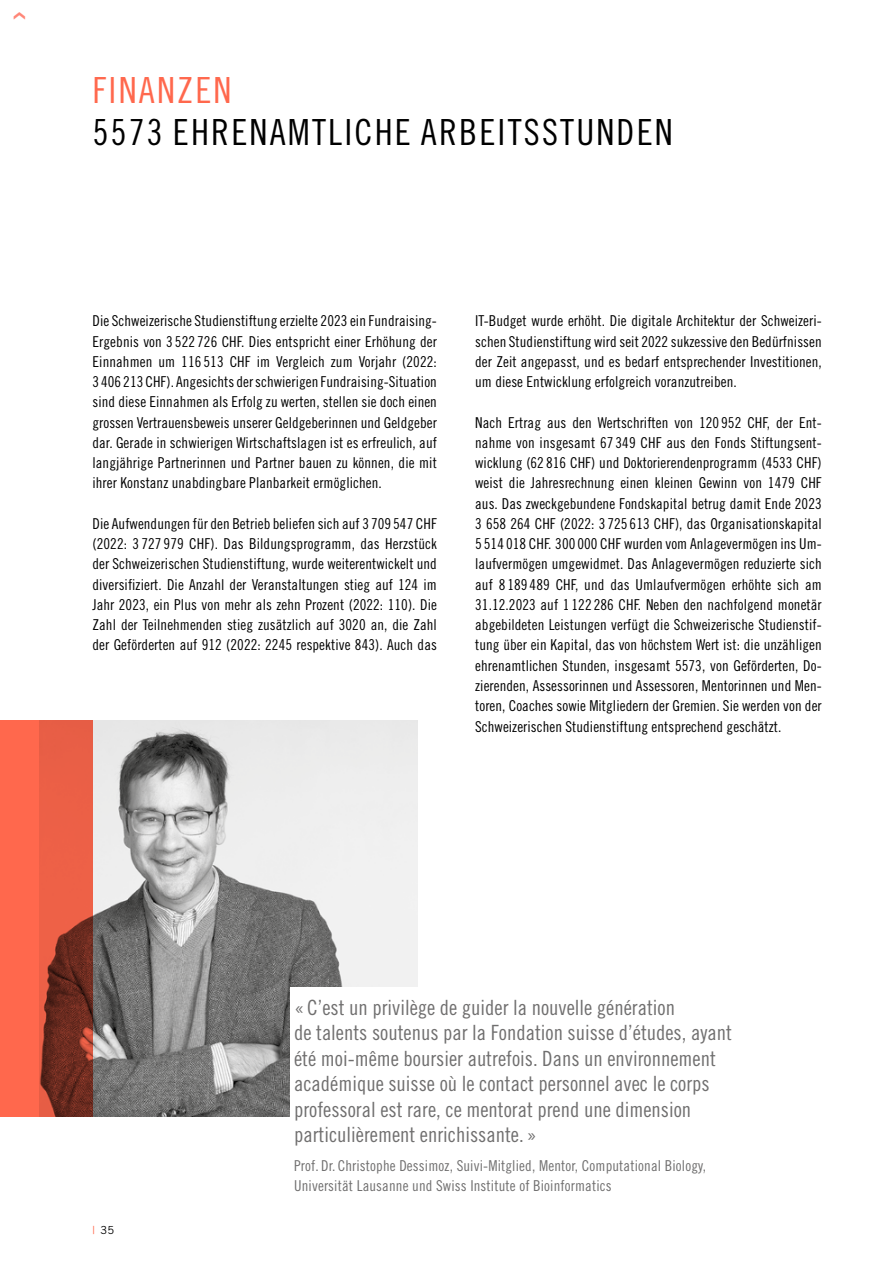
<style>
.page{position:relative;width:893px;height:1263px;background:#fff}
.page>*{position:absolute;margin:0;border:0;box-sizing:border-box;transform-origin:0 0}
.t1{font:36px "Trade Gothic Cond Eighteen";letter-spacing:.06em;color:#000}
.t2{font:36px "Trade Gothic Cond Eighteen";letter-spacing:.06em;color:#ff684d}
.t3{font:21px/25.5px "Trade Gothic LT Pro Cn 18";color:#706f6f}
.t4{font:15px/20.2px "Trade Gothic Cond Eighteen";letter-spacing:.005em;color:#000;text-align:justify}
.t5{font:15px/20.2px "Trade Gothic Cond Eighteen";letter-spacing:.01em;color:#706f6f}
.t6{font:11.1px "Trade Gothic";color:#000}
.s1{font-family:"Trade Gothic Cond Eighteen";color:#ff684d}
</style>
<div class="page">
<img style="left:92px;top:721px;width:326px;height:396px">
<div style="left:290px;top:987px;width:479px;height:242px;background:#fff"></div>
<svg style="left:0;top:721px;width:92px;height:396px;background:#d55640"></svg>
<h1 class="t2" style="left:92px;top:68px;width:141px">FINANZEN</h1>
<h1 class="t1" style="left:92px;top:110px;width:582px">5573 EHRENAMTLICHE ARBEITSSTUNDEN</h1>
<p class="t4" style="left:92px;top:311px;width:346px">Die Schweizerische Studienstiftung erzielte 2023 ein Fundraising-Ergebnis von 3 522 726 CHF. Dies entspricht einer Erhöhung der Einnahmen um 116 513 CHF im Vergleich zum Vorjahr (2022:<br>3 406 213 CHF). Angesichts der schwierigen Fundraising-Situation sind diese Einnahmen als Erfolg zu werten, stellen sie doch einen grossen Vertrauensbeweis unserer Geldgeberinnen und Geldgeber dar. Gerade in schwierigen Wirtschaftslagen ist es erfreulich, auf langjährige Partnerinnen und Partner bauen zu können, die mit ihrer Konstanz unabdingbare Planbarkeit ermöglichen.</p>
<p class="t4" style="left:92px;top:513px;width:346px">Die Aufwendungen für den Betrieb beliefen sich auf 3 709 547 CHF (2022: 3 727 979 CHF). Das Bildungsprogramm, das Herzstück der Schweizerischen Studienstiftung, wurde weiterentwickelt und diversifiziert. Die Anzahl der Veranstaltungen stieg auf 124 im Jahr 2023, ein Plus von mehr als zehn Prozent (2022: 110). Die Zahl der Teilnehmenden stieg zusätzlich auf 3020 an, die Zahl der Geförderten auf 912 (2022: 2245 respektive 843). Auch das</p>
<p class="t4" style="left:475px;top:311px;width:348px">IT-Budget wurde erhöht. Die digitale Architektur der Schweizeri&shy;schen Studienstiftung wird seit 2022 sukzessive den Bedürfnissen der Zeit angepasst, und es bedarf entsprechender Investitionen, um diese Entwicklung erfolgreich voranzutreiben.</p>
<p class="t4" style="left:475px;top:412px;width:348px">Nach Ertrag aus den Wertschriften von 120 952 CHF, der Ent&shy;nahme von insgesamt 67 349 CHF aus den Fonds Stiftungsent&shy;wicklung (62 816 CHF) und Doktorierendenprogramm (4533 CHF) weist die Jahresrechnung einen kleinen Gewinn von 1479 CHF aus. Das zweckgebundene Fondskapital betrug damit Ende 2023<br>3 658 264 CHF (2022: 3 725 613 CHF), das Organisationskapital 5 514 018 CHF. 300 000 CHF wurden vom Anlagevermögen ins Um&shy;laufvermögen umgewidmet. Das Anlagevermögen reduzierte sich auf 8 189 489 CHF, und das Umlaufvermögen erhöhte sich am 31.12.2023 auf 1 122 286 CHF. Neben den nachfolgend monetär abgebildeten Leistungen verfügt die Schweizerische Studienstif&shy;tung über ein Kapital, das von höchstem Wert ist: die unzähligen ehrenamtlichen Stunden, insgesamt 5573, von Geförderten, Do&shy;zierenden, Assessorinnen und Assessoren, Mentorinnen und Men&shy;toren, Coaches sowie Mitgliedern der Gremien. Sie werden von der Schweizerischen Studienstiftung entsprechend geschätzt.</p>
<p class="t6" style="left:92px;top:1224px;width:23px"><span class="s1">|</span> 35</p>
<p class="t3" style="left:294px;top:994px;width:439px">«C’est un privilège de guider la nouvelle génération<br>de talents soutenus par la Fondation suisse d’études, ayant été moi-même boursier autrefois. Dans un environnement académique suisse où le contact personnel avec le corps professoral est rare, ce mentorat prend une dimension particulièrement enrichissante. »</p>
<p class="t5" style="left:294px;top:1155px;width:414px">Prof. Dr. Christophe Dessimoz, Suivi-Mitglied, Mentor, Computational Biology,<br>Universität Lausanne und Swiss Institute of Bioinformatics</p>
</div>
